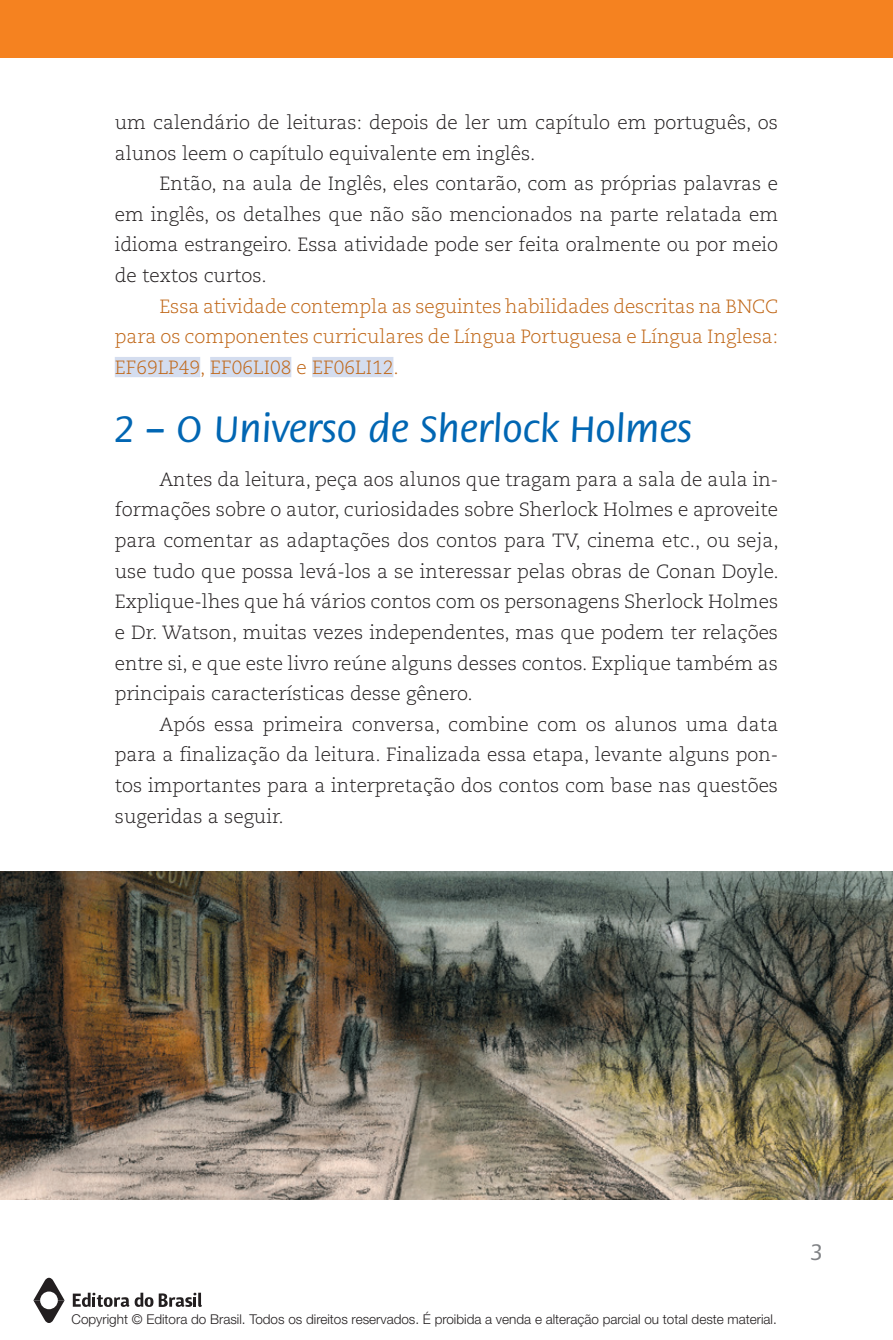
<style>
.page{position:relative;width:893px;height:1340px;background:#fff}
.page>*{position:absolute;margin:0;border:0;box-sizing:border-box;transform-origin:0 0}
.t1{font:500 40.5px "Flora Std";color:#0166b3}
.t2{font:500 24.75px "Flora Std";color:#808285}
.t3{font:300 19.12px/30.6px "Caecilia";color:#231f20;text-align:justify}
.t4{font:300 19.12px/30.6px "Caecilia";color:#c06616;text-align:justify}
.t5{font:300 13.5px "Helvetica Neue";color:#231f20}
</style>
<div class="page">
<div style="left:0;top:0;width:893px;height:58px;background:#f58220"></div>
<div style="left:115px;top:357px;width:85px;height:20px;background:#d4ddef"></div>
<div style="left:210px;top:357px;width:81px;height:20px;background:#d4ddef"></div>
<div style="left:312px;top:357px;width:81px;height:20px;background:#d4ddef"></div>
<img style="left:0;top:871px;width:893px;height:328px">
<svg style="left:135px;top:1292px;width:18px;height:14px"></svg>
<svg style="left:73px;top:1292px;width:56px;height:14px"></svg>
<svg style="left:159px;top:1292px;width:43px;height:14px"></svg>
<svg style="left:33px;top:1277px;width:32px;height:45px"></svg>
<p class="t3" style="left:115px;top:107px;width:665px">um calendário de leituras: depois de ler um capítulo em português, os alunos leem o capítulo equivalente em inglês.</p>
<p class="t3" style="left:115px;top:169px;width:665px;text-indent:45px">Então, na aula de Inglês, eles contarão, com as próprias palavras e em inglês, os detalhes que não são mencionados na parte relatada em idioma estrangeiro. Essa atividade pode ser feita oralmente ou por meio de textos curtos.</p>
<p class="t4" style="left:115px;top:291px;width:665px;text-indent:45px">Essa atividade contempla as seguintes habilidades descritas na BNCC para os componentes curriculares de Língua Portuguesa e Língua Inglesa:<br>EF69LP49, EF06LI08 e EF06LI12.</p>
<h1 class="t1" style="left:115px;top:408px;width:579px">2 – O Universo de Sherlock Holmes</h1>
<p class="t3" style="left:115px;top:464px;width:666px;text-indent:45px">Antes da leitura, peça aos alunos que tragam para a sala de aula in&shy;formações sobre o autor, curiosidades sobre Sherlock Holmes e aproveite para comentar as adaptações dos contos para TV, cinema etc., ou seja, use tudo que possa levá-los a se interessar pelas obras de Conan Doyle.<br>Explique-lhes que há vários contos com os personagens Sherlock Holmes e Dr. Watson, muitas vezes independentes, mas que podem ter relações entre si, e que este livro reúne alguns desses contos. Explique também as principais características desse gênero.</p>
<p class="t3" style="left:115px;top:709px;width:665px;text-indent:45px">Após essa primeira conversa, combine com os alunos uma data para a finalização da leitura. Finalizada essa etapa, levante alguns pon&shy;tos importantes para a interpretação dos contos com base nas questões sugeridas a seguir.</p>
<p class="t5" style="left:72px;top:1310px;width:707px">Copyright © Editora do Brasil. Todos os direitos reservados. É proibida a venda e alteração parcial ou total deste material.</p>
<p class="t2" style="left:811px;top:1239px;width:13px">3</p>
</div>
